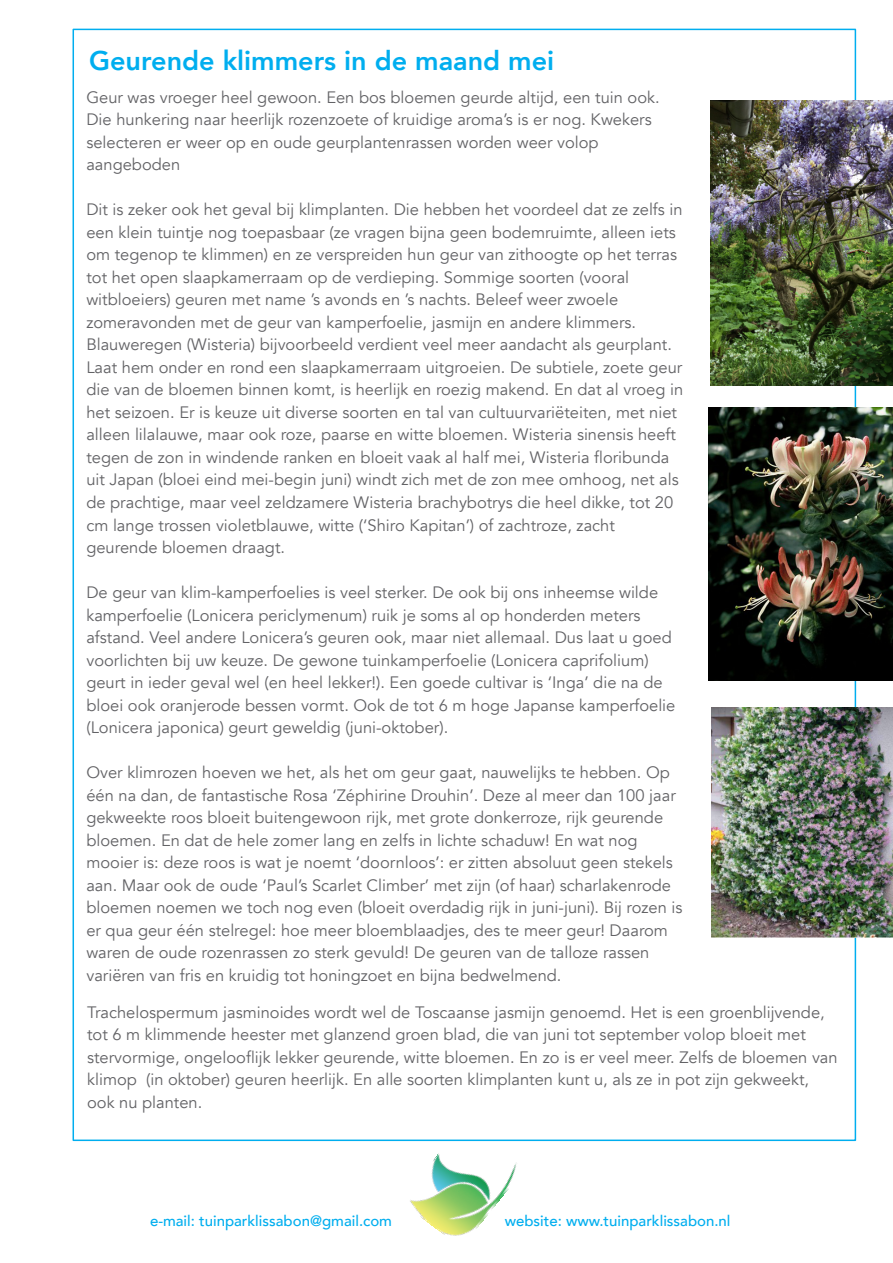
<style>
.page{position:relative;width:893px;height:1263px;background:#fff}
.page>*{position:absolute;margin:0;border:0;box-sizing:border-box;transform-origin:0 0}
.t1{font:800 27px "Avenir";color:#00aeef}
.t2{font:16.5px/22.5px "Avenir";color:#636366}
.t3{font:500 15px "Avenir";color:#00aeef}
</style>
<div class="page">
<img style="left:401px;top:1141px;width:123px;height:95px">
<img style="left:709px;top:407px;width:183px;height:273px">
<img style="left:711px;top:707px;width:182px;height:231px">
<img style="left:710px;top:100px;width:183px;height:286px">
<h1 class="t1" style="left:89px;top:43px;width:467px">Geurende klimmers in de maand mei</h1>
<p class="t2" style="left:86px;top:86px;width:575px">Geur was vroeger heel gewoon. Een bos bloemen geurde altĳd, een tuin ook.<br>Die hunkering naar heerlĳk rozenzoete of kruidige aroma’s is er nog. Kwekers selecteren er weer op en oude geurplantenrassen worden weer volop aangeboden</p>
<p class="t2" style="left:86px;top:199px;width:598px">Dit is zeker ook het geval bĳ klimplanten. Die hebben het voordeel dat ze zelfs in een klein tuintje nog toepasbaar (ze vragen bĳna geen bodemruimte, alleen iets om tegenop te klimmen) en ze verspreiden hun geur van zithoogte op het terras tot het open slaapkamerraam op de verdieping. Sommige soorten (vooral witbloeiers) geuren met name ’s avonds en ’s nachts. Beleef weer zwoele zomeravonden met de geur van kamperfoelie, jasmĳn en andere klimmers.<br>Blauweregen (Wisteria) bĳvoorbeeld verdient veel meer aandacht als geurplant.<br>Laat hem onder en rond een slaapkamerraam uitgroeien. De subtiele, zoete geur die van de bloemen binnen komt, is heerlĳk en roezig makend. En dat al vroeg in het seizoen. Er is keuze uit diverse soorten en tal van cultuurvariëteiten, met niet alleen lilalauwe, maar ook roze, paarse en witte bloemen. Wisteria sinensis heeft tegen de zon in windende ranken en bloeit vaak al half mei, Wisteria floribunda uit Japan (bloei eind mei-begin juni) windt zich met de zon mee omhoog, net als de prachtige, maar veel zeldzamere Wisteria brachybotrys die heel dikke, tot 20 cm lange trossen violetblauwe, witte (‘Shiro Kapitan’) of zachtroze, zacht geurende bloemen draagt.</p>
<p class="t2" style="left:86px;top:581px;width:590px">De geur van klim-kamperfoelies is veel sterker. De ook bĳ ons inheemse wilde kamperfoelie (Lonicera periclymenum) ruik je soms al op honderden meters afstand. Veel andere Lonicera’s geuren ook, maar niet allemaal. Dus laat u goed voorlichten bĳ uw keuze. De gewone tuinkamperfoelie (Lonicera caprifolium) geurt in ieder geval wel (en heel lekker!). Een goede cultivar is ‘Inga’ die na de bloei ook oranjerode bessen vormt. Ook de tot 6 m hoge Japanse kamperfoelie (Lonicera japonica) geurt geweldig (juni-oktober).</p>
<p class="t2" style="left:86px;top:761px;width:598px">Over klimrozen hoeven we het, als het om geur gaat, nauwelĳks te hebben. Op één na dan, de fantastische Rosa ‘Zéphirine Drouhin’. Deze al meer dan 100 jaar gekweekte roos bloeit buitengewoon rĳk, met grote donkerroze, rĳk geurende bloemen. En dat de hele zomer lang en zelfs in lichte schaduw! En wat nog mooier is: deze roos is wat je noemt ‘doornloos’: er zitten absoluut geen stekels aan. Maar ook de oude ‘Paul’s Scarlet Climber’ met zĳn (of haar) scharlakenrode bloemen noemen we toch nog even (bloeit overdadig rĳk in juni-juni). Bĳ rozen is er qua geur één stelregel: hoe meer bloemblaadjes, des te meer geur! Daarom waren de oude rozenrassen zo sterk gevuld! De geuren van de talloze rassen variëren van fris en kruidig tot honingzoet en bĳna bedwelmend.</p>
<p class="t2" style="left:87px;top:1001px;width:752px">Trachelospermum jasminoides wordt wel de Toscaanse jasmĳn genoemd. Het is een groenblĳvende, tot 6 m klimmende heester met glanzend groen blad, die van juni tot september volop bloeit met stervormige, ongelooflĳk lekker geurende, witte bloemen. En zo is er veel meer. Zelfs de bloemen van klimop (in oktober) geuren heerlĳk. En alle soorten klimplanten kunt u, als ze in pot zĳn gekweekt, ook nu planten.</p>
<p class="t3" style="left:150px;top:1211px;width:244px">e-mail: tuinparklissabon@gmail.com</p>
<p class="t3" style="left:505px;top:1211px;width:227px">website: www.tuinparklissabon.nl</p>
</div>
